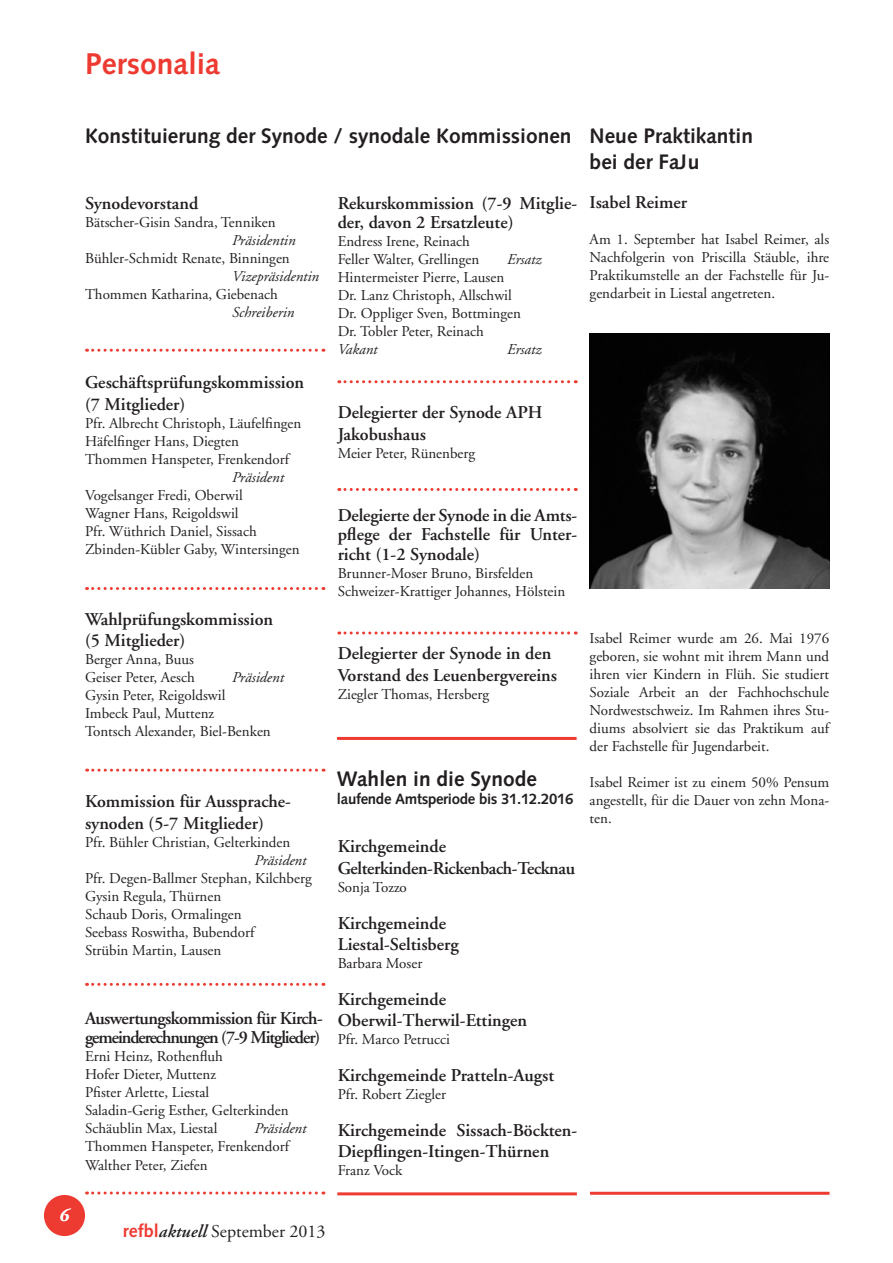
<style>
.page{position:relative;width:893px;height:1263px;background:#fff}
.page>*{position:absolute;margin:0;border:0;box-sizing:border-box;transform-origin:0 0}
.t1{font:700 30px "Syntax";color:#ee3b32}
.t2{font:700 21px/25.2px "Syntax";color:#231f20}
.t3{font:600 18px/21.6px "Adobe Garamond";color:#231f20}
.t4{font:600 18px/19.5px "Adobe Garamond";letter-spacing:-.055em;color:#231f20}
.t5{font:600 18px/21.6px "Adobe Garamond";letter-spacing:-.02em;color:#231f20}
.t6{font:18px "Adobe Garamond";color:#231f20}
.t7{font:italic 600 18px "Adobe Garamond";color:#fff}
.t8{font:15px/18px "Adobe Garamond";color:#231f20}
.t9{font:italic 15px "Adobe Garamond";color:#231f20}
.t10{font:700 15px "Syntax";letter-spacing:-.02em;color:#231f20}
.s1{font-family:"Syntax";font-weight:700;color:#ee3b32}
.s2{font-weight:600;font-style:italic}
</style>
<div class="page">
<div style="left:44px;top:1195px;width:41px;height:41px;background:#ee3b32;border-radius:50%"></div>
<hr style="left:590px;top:1192px;width:239px;height:3px;background:#ee3b32">
<svg style="left:87px;top:349px;width:237px;height:3px"></svg>
<svg style="left:87px;top:587px;width:237px;height:3px"></svg>
<svg style="left:87px;top:769px;width:237px;height:3px"></svg>
<svg style="left:87px;top:983px;width:237px;height:3px"></svg>
<svg style="left:87px;top:1191px;width:237px;height:3px"></svg>
<svg style="left:339px;top:380px;width:237px;height:3px"></svg>
<svg style="left:339px;top:488px;width:237px;height:3px"></svg>
<svg style="left:339px;top:631px;width:237px;height:3px"></svg>
<hr style="left:337px;top:737px;width:240px;height:3px;background:#ee3b32">
<img style="left:590px;top:333px;width:239px;height:255px">
<hr style="left:337px;top:1192px;width:240px;height:3px;background:#ee3b32">
<h1 class="t1" style="left:85px;top:46px;width:136px">Personalia</h1>
<p class="t7" style="left:60px;top:1205px;width:11px">6</p>
<h2 class="t2" style="left:85px;top:124px;width:488px">Konstituierung der Synode / synodale Kommissionen</h2>
<p class="t3" style="left:85px;top:193px;width:115px">Synodevorstand</p>
<p class="t8" style="left:85px;top:213px;width:192px">Bätscher-Gisin Sandra, Tenniken</p>
<p class="t9" style="left:232px;top:232px;width:65px">Präsidentin</p>
<p class="t8" style="left:85px;top:249px;width:206px">Bühler-Schmidt Renate, Binningen</p>
<p class="t9" style="left:232px;top:268px;width:89px">Vizepräsidentin</p>
<p class="t8" style="left:85px;top:285px;width:194px">Thommen Katharina, Giebenach</p>
<p class="t9" style="left:232px;top:304px;width:64px">Schreiberin</p>
<p class="t3" style="left:85px;top:372px;width:221px">Geschäftsprüfungskommission (7 Mitglieder)</p>
<p class="t8" style="left:85px;top:414px;width:218px">Pfr. Albrecht Christoph, Läufelfingen<br>Häfelfinger Hans, Diegten<br>Thommen Hanspeter, Frenkendorf</p>
<p class="t9" style="left:232px;top:469px;width:53px">Präsident</p>
<p class="t8" style="left:85px;top:486px;width:216px">Vogelsanger Fredi, Oberwil<br>Wagner Hans, Reigoldswil<br>Pfr. Wüthrich Daniel, Sissach<br>Zbinden-Kübler Gaby, Wintersingen</p>
<p class="t3" style="left:85px;top:608px;width:190px">Wahlprüfungskommission (5 Mitglieder)</p>
<p class="t8" style="left:85px;top:651px;width:111px">Berger Anna, Buus<br>Geiser Peter, Aesch</p>
<p class="t9" style="left:232px;top:669px;width:53px">Präsident</p>
<p class="t8" style="left:85px;top:687px;width:187px">Gysin Peter, Reigoldswil<br>Imbeck Paul, Muttenz<br>Tontsch Alexander, Biel-Benken</p>
<p class="t3" style="left:85px;top:791px;width:207px">Kommission für Aussprache&shy;synoden (5-7 Mitglieder)</p>
<p class="t8" style="left:85px;top:833px;width:207px">Pfr. Bühler Christian, Gelterkinden</p>
<p class="t9" style="left:255px;top:852px;width:53px">Präsident</p>
<p class="t8" style="left:85px;top:869px;width:228px">Pfr. Degen-Ballmer Stephan, Kilchberg<br>Gysin Regula, Thürnen<br>Schaub Doris, Ormalingen<br>Seebass Roswitha, Bubendorf<br>Strübin Martin, Lausen</p>
<p class="t4" style="left:85px;top:1009px;width:239px">Auswertungskommission für Kirch&shy;gemeinderechnungen (7-9 Mitglieder)</p>
<p class="t8" style="left:85px;top:1048px;width:205px">Erni Heinz, Rothenfluh<br>Hofer Dieter, Muttenz<br>Pfister Arlette, Liestal<br>Saladin-Gerig Esther, Gelterkinden<br>Schäublin Max, Liestal</p>
<p class="t9" style="left:255px;top:1121px;width:53px">Präsident</p>
<p class="t8" style="left:85px;top:1138px;width:206px">Thommen Hanspeter, Frenkendorf<br>Walther Peter, Ziefen</p>
<p class="t3" style="left:338px;top:194px;width:241px;line-height:19.5px">Rekurskommission (7-9 Mitglie&shy;der, davon 2 Ersatzleute)</p>
<p class="t8" style="left:338px;top:233px;width:143px">Endress Irene, Reinach<br>Feller Walter, Grellingen</p>
<p class="t9" style="left:507px;top:251px;width:36px">Ersatz</p>
<p class="t8" style="left:338px;top:269px;width:185px">Hintermeister Pierre, Lausen<br>Dr. Lanz Christoph, Allschwil<br>Dr. Oppliger Sven, Bottmingen<br>Dr. Tobler Peter, Reinach</p>
<p class="t9" style="left:338px;top:341px;width:41px">Vakant</p>
<p class="t9" style="left:507px;top:341px;width:36px">Ersatz</p>
<p class="t3" style="left:338px;top:402px;width:206px">Delegierter der Synode APH<br>Jakobushaus</p>
<p class="t8" style="left:338px;top:444px;width:139px">Meier Peter, Rünenberg</p>
<p class="t3" style="left:338px;top:505px;width:241px;line-height:19.5px;text-align:justify">Delegierte der Synode in die Amts&shy;pflege der Fachstelle für Unter&shy;richt (1-2 Synodale)</p>
<p class="t8" style="left:338px;top:564px;width:229px">Brunner-Moser Bruno, Birsfelden<br>Schweizer-Krattiger Johannes, Hölstein</p>
<p class="t3" style="left:338px;top:643px;width:221px">Delegierter der Synode in den<br>Vorstand des Leuenbergvereins</p>
<p class="t8" style="left:338px;top:685px;width:153px">Ziegler Thomas, Hersberg</p>
<h2 class="t2" style="left:337px;top:766px;width:201px">Wahlen in die Synode</h2>
<p class="t10" style="left:337px;top:790px;width:238px">laufende Amtsperiode bis 31.12.2016</p>
<p class="t5" style="left:338px;top:836px;width:239px">Kirchgemeinde<br>Gelterkinden-Rickenbach-Tecknau</p>
<p class="t8" style="left:338px;top:879px;width:71px">Sonja Tozzo</p>
<p class="t3" style="left:338px;top:912px;width:123px">Kirchgemeinde<br>Liestal-Seltisberg</p>
<p class="t8" style="left:338px;top:955px;width:86px">Barbara Moser</p>
<p class="t3" style="left:338px;top:989px;width:191px">Kirchgemeinde<br>Oberwil-Therwil-Ettingen</p>
<p class="t8" style="left:338px;top:1031px;width:114px">Pfr. Marco Petrucci</p>
<p class="t3" style="left:338px;top:1065px;width:218px">Kirchgemeinde Pratteln-Augst</p>
<p class="t8" style="left:338px;top:1086px;width:110px">Pfr. Robert Ziegler</p>
<p class="t3" style="left:338px;top:1119px;width:241px">Kirchgemeinde Sissach-Böckten-<br>Diepflingen-Itingen-Thürnen</p>
<p class="t8" style="left:338px;top:1162px;width:66px">Franz Vock</p>
<h2 class="t2" style="left:590px;top:124px;width:165px">Neue Praktikantin bei der FaJu</h2>
<p class="t3" style="left:590px;top:192px;width:99px">Isabel Reimer</p>
<p class="t8" style="left:590px;top:231px;width:241px;text-align:justify">Am 1. September hat Isabel Reimer, als Nachfolgerin von Priscilla Stäuble, ihre Praktikumstelle an der Fachstelle für Ju&shy;gendarbeit in Liestal angetreten.</p>
<p class="t8" style="left:590px;top:629px;width:241px;text-align:justify">Isabel Reimer wurde am 26. Mai 1976 geboren, sie wohnt mit ihrem Mann und ihren vier Kindern in Flüh. Sie studiert Soziale Arbeit an der Fachhochschule Nordwestschweiz. Im Rahmen ihres Stu&shy;diums absolviert sie das Praktikum auf der Fachstelle für Jugendarbeit.</p>
<p class="t8" style="left:590px;top:773px;width:241px;text-align:justify">Isabel Reimer ist zu einem 50% Pensum angestellt, für die Dauer von zehn Mona&shy;ten.</p>
<p class="t6" style="left:123px;top:1221px;width:204px"><span class="s1">refbl</span><span class="s2">aktuell</span> September 2013</p>
</div>
